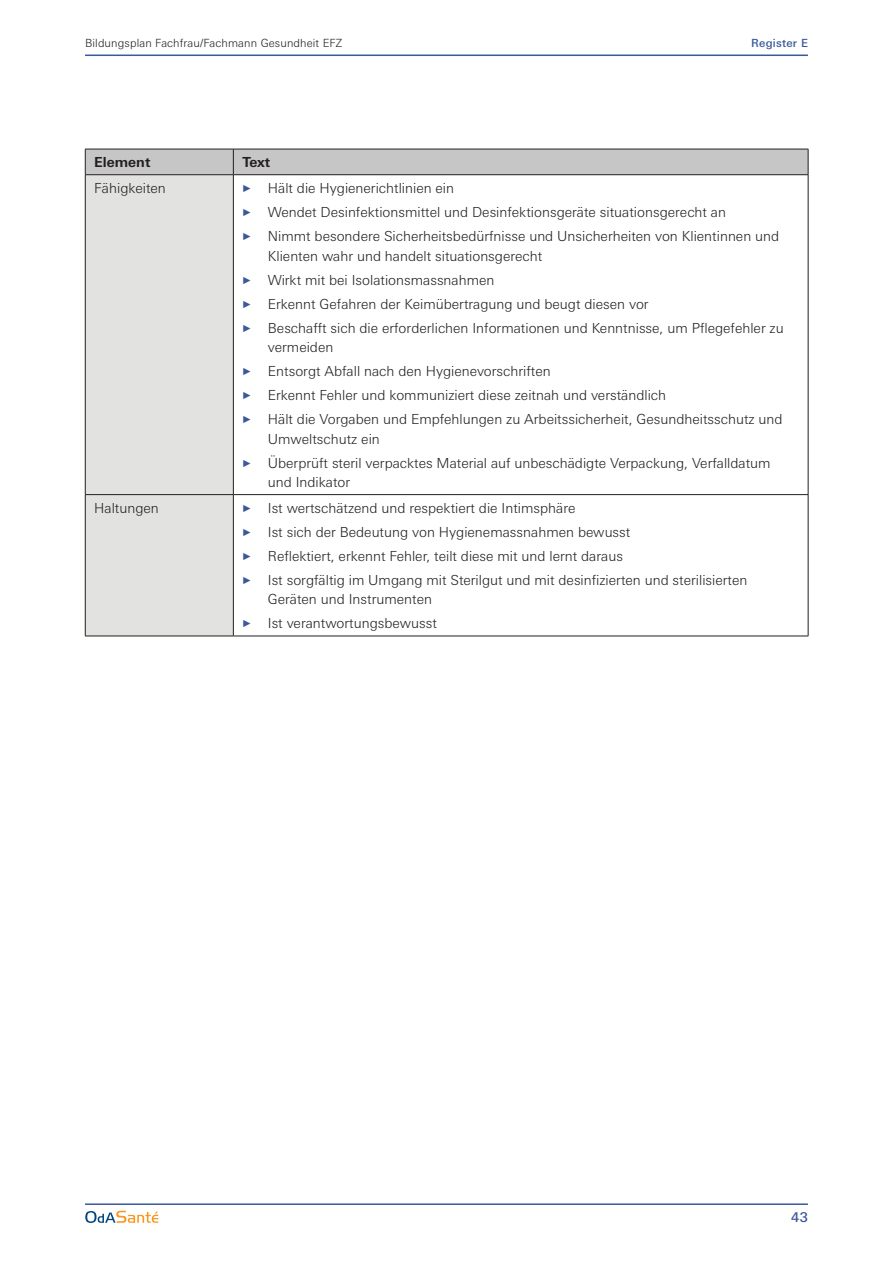
<style>
.page{position:relative;width:893px;height:1263px;background:#fff}
.page>*{position:absolute;margin:0;border:0;box-sizing:border-box;transform-origin:0 0}
.t1{font:300 13.8px/24px "LT Univers Basic";color:#231f20}
.t2{font:700 13.8px "LT Univers Basic";color:#231f20}
.t3{font:500 13.5px "LT Univers Basic";color:#3b589a}
.t4{font:300 11.25px "LT Univers Basic";letter-spacing:.01em;color:#231f20}
.t5{font:500 11.25px "LT Univers Basic";letter-spacing:.02em;color:#3b589a}
.s1{font-family:"Linotype Tapestry Triangle";font-weight:400;font-size:9px;color:#3b589a}
</style>
<div class="page">
<hr style="left:85px;top:55px;width:723px;height:1px;background:#3b589a">
<hr style="left:85px;top:1203px;width:723px;height:2px;background:#3b589a">
<svg style="left:85px;top:1211px;width:73px;height:12px"></svg>
<div style="left:86px;top:175px;width:147px;height:461px;background:#e2e2e1"></div>
<hr style="left:85px;top:494px;width:148px;height:1px;background:#231f20">
<hr style="left:233px;top:494px;width:575px;height:1px;background:#231f20">
<hr style="left:808px;top:175px;width:1px;height:319px;background:#231f20">
<hr style="left:808px;top:495px;width:1px;height:141px;background:#231f20">
<hr style="left:233px;top:636px;width:575px;height:1px;background:#231f20">
<hr style="left:85px;top:175px;width:1px;height:319px;background:#231f20">
<hr style="left:233px;top:175px;width:1px;height:319px;background:#231f20">
<hr style="left:85px;top:495px;width:1px;height:141px;background:#231f20">
<hr style="left:233px;top:495px;width:1px;height:141px;background:#231f20">
<hr style="left:85px;top:636px;width:148px;height:1px;background:#231f20">
<div style="left:85px;top:149px;width:724px;height:26px;background:#c6c6c7"></div>
<hr style="left:85px;top:174px;width:148px;height:1px;background:#231f20">
<hr style="left:233px;top:174px;width:575px;height:1px;background:#231f20">
<p class="t4" style="left:85px;top:36px;width:259px">Bildungsplan Fachfrau/Fachmann Gesundheit EFZ</p>
<p class="t5" style="left:751px;top:36px;width:58px">Register E</p>
<p class="t2" style="left:94px;top:154px;width:58px">Element</p>
<p class="t2" style="left:242px;top:154px;width:29px">Text</p>
<p class="t1" style="left:94px;top:176px;width:73px">Fähigkeiten</p>
<p class="t1" style="left:242px;top:176px;width:538px"><span class="s1">A</span> Hält die Hygienerichtlinien ein<br><span class="s1">A</span> Wendet Desinfektionsmittel und Desinfektionsgeräte situationsgerecht an<br><span class="s1">A</span> Nimmt besondere Sicherheitsbedürfnisse und Unsicherheiten von Klientinnen und</p>
<p class="t1" style="left:242px;top:244px;width:543px;text-indent:26px">Klienten wahr und handelt situationsgerecht<br><span class="s1">A</span> Wirkt mit bei Isolationsmassnahmen<br><span class="s1">A</span> Erkennt Gefahren der Keimübertragung und beugt diesen vor<br><span class="s1">A</span> Beschafft sich die erforderlichen Informationen und Kenntnisse, um Pflegefehler zu</p>
<p class="t1" style="left:242px;top:335px;width:542px;text-indent:26px">vermeiden<br><span class="s1">A</span> Entsorgt Abfall nach den Hygienevorschriften<br><span class="s1">A</span> Erkennt Fehler und kommuniziert diese zeitnah und verständlich<br><span class="s1">A</span> Hält die Vorgaben und Empfehlungen zu Arbeitssicherheit, Gesundheitsschutz und</p>
<p class="t1" style="left:242px;top:427px;width:530px;text-indent:26px">Umweltschutz ein<br><span class="s1">A</span> Überprüft steril verpacktes Material auf unbeschädigte Verpackung, Verfalldatum</p>
<p class="t1" style="left:268px;top:470px;width:84px">und Indikator</p>
<p class="t1" style="left:94px;top:496px;width:66px">Haltungen</p>
<p class="t1" style="left:242px;top:496px;width:507px"><span class="s1">A</span> Ist wertschätzend und respektiert die Intimsphäre<br><span class="s1">A</span> Ist sich der Bedeutung von Hygienemassnahmen bewusst<br><span class="s1">A</span> Reflektiert, erkennt Fehler, teilt diese mit und lernt daraus<br><span class="s1">A</span> Ist sorgfältig im Umgang mit Sterilgut und mit desinfizierten und sterilisierten</p>
<p class="t1" style="left:242px;top:587px;width:196px;text-indent:26px">Geräten und Instrumenten<br><span class="s1">A</span> Ist verantwortungsbewusst</p>
<p class="t3" style="left:791px;top:1209px;width:18px">43</p>
</div>
